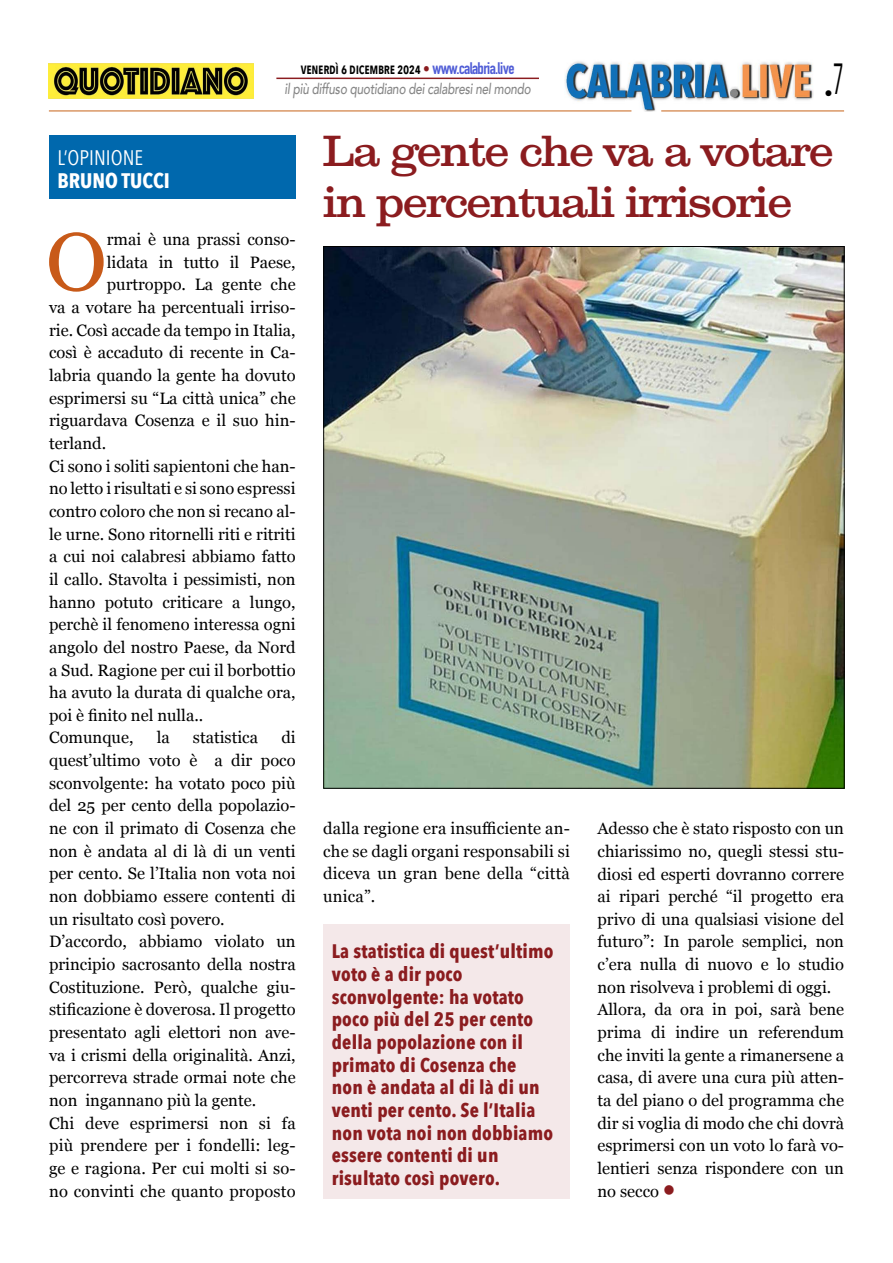
<style>
.page{position:relative;width:893px;height:1263px;background:#fff}
.page>*{position:absolute;margin:0;border:0;box-sizing:border-box;transform-origin:0 0}
.t1{font:81.9px "Georgia";color:#c85a19}
.t2{font:42px/51px "Clarxndon";letter-spacing:-.02em;color:#8b1c1f}
.t3{font:21px "Avenir Next Condensed";color:#fff}
.t4{font:700 21px "Avenir Next Condensed";color:#fff}
.t5{font:700 19.5px/22.6px "Avenir Next Condensed";letter-spacing:.01em;color:#8b1c1f}
.t6{font:16.5px/22.6px "Georgia";color:#000}
.t7{font:16.5px "Avenir Next Condensed";color:#000}
.t8{font:italic 500 15px "Avenir";letter-spacing:-.02em;color:#878787;scale:.79 1}
.t9{font:600 15px "Avenir Next Condensed";letter-spacing:-.02em;color:#000;scale:.9 1}
.s1{font-family:"Avenir";font-weight:500;color:#8b1c1f}
.s2{font-family:"DIN Condensed";font-weight:700;font-size:16.5px;color:#4f5cd6}
.s3{color:#8b1c1f}
</style>
<div class="page">
<div style="left:323px;top:924px;width:247px;height:275px;background:#f4e8e9"></div>
<img style="left:565px;top:61px;width:249px;height:51px">
<hr style="left:49px;top:111px;width:582px;height:1px;background:#c86419">
<hr style="left:661px;top:111px;width:183px;height:1px;background:#c86419">
<img style="left:49px;top:64px;width:205px;height:34px">
<img style="left:325px;top:248px;width:518px;height:539px">
<div style="left:49px;top:135px;width:247px;height:64px;background:#0068ad"></div>
<hr style="left:276px;top:78px;width:263px;height:1px;background:#8b1c1f">
<p class="t3" style="left:57px;top:140px;width:87px">L’OPINIONE</p>
<p class="t4" style="left:57px;top:167px;width:114px">BRUNO TUCCI</p>
<p class="t9" style="left:301px;top:56px;width:239px">venerdì 6 dicembre 2024 <span class="s1">•</span> <span class="s2">www.calabria.live</span></p>
<p class="t8" style="left:285px;top:80px;width:313px">il più diffuso quotidiano dei calabresi nel mondo</p>
<p class="t7" style="left:824px;top:79px;width:21px">•<sup>7</sup></p>
<h2 class="t2" style="left:323px;top:126px;width:512px">La gente che va a votare in percentuali irrisorie</h2>
<h1 class="t1" style="left:46px;top:202px;width:62px">O</h1>
<p class="t6" style="left:107px;top:227px;width:190px">rmai è una prassi conso-</p>
<p class="t6" style="left:107px;top:250px;width:190px">lidata in tutto il Paese,</p>
<p class="t6" style="left:107px;top:273px;width:190px">purtroppo. La gente che</p>
<p class="t6" style="left:49px;top:295px;width:248px">va a votare ha percentuali irriso-</p>
<p class="t6" style="left:49px;top:318px;width:248px">rie. Così accade da tempo in Italia,</p>
<p class="t6" style="left:49px;top:341px;width:248px">così è accaduto di recente in Ca-</p>
<p class="t6" style="left:49px;top:363px;width:248px">labria quando la gente ha dovuto</p>
<p class="t6" style="left:49px;top:386px;width:248px">esprimersi su “La città unica” che</p>
<p class="t6" style="left:49px;top:409px;width:248px">riguardava Cosenza e il suo hin-</p>
<p class="t6" style="left:49px;top:431px;width:59px">terland.</p>
<p class="t6" style="left:49px;top:454px;width:248px">Ci sono i soliti sapientoni che han-</p>
<p class="t6" style="left:49px;top:476px;width:248px">no letto i risultati e si sono espressi</p>
<p class="t6" style="left:49px;top:499px;width:248px">contro coloro che non si recano al-</p>
<p class="t6" style="left:49px;top:522px;width:248px">le urne. Sono ritornelli riti e ritriti</p>
<p class="t6" style="left:49px;top:544px;width:248px">a cui noi calabresi abbiamo fatto</p>
<p class="t6" style="left:49px;top:567px;width:248px">il callo. Stavolta i pessimisti, non</p>
<p class="t6" style="left:49px;top:590px;width:248px">hanno potuto criticare a lungo,</p>
<p class="t6" style="left:49px;top:612px;width:248px">perchè il fenomeno interessa ogni</p>
<p class="t6" style="left:49px;top:635px;width:248px">angolo del nostro Paese, da Nord</p>
<p class="t6" style="left:49px;top:658px;width:248px">a Sud. Ragione per cui il borbottio</p>
<p class="t6" style="left:49px;top:680px;width:248px">ha avuto la durata di qualche ora,</p>
<p class="t6" style="left:49px;top:703px;width:156px">poi è finito nel nulla..</p>
<p class="t6" style="left:49px;top:726px;width:86px">Comunque,</p>
<p class="t6" style="left:157px;top:726px;width:15px">la</p>
<p class="t6" style="left:193px;top:726px;width:67px">statistica</p>
<p class="t6" style="left:49px;top:726px;width:248px;text-indent:232px">di quest’ultimo voto è a dir poco sconvolgente: ha votato poco più del 25 per cento della popolazio&shy;ne con il primato di Cosenza che non è andata al di là di un venti per cento. Se l’Italia non vota noi non dobbiamo essere contenti di un risultato così povero.<br>D’accordo, abbiamo violato un principio sacrosanto della nostra<br>Costituzione. Però, qualche giu&shy;stificazione è doverosa. Il progetto presentato agli elettori non ave&shy;va i crismi della originalità. Anzi, percorreva strade ormai note che non ingannano più la gente.<br>Chi deve esprimersi non si fa più prendere per i fondelli: leg&shy;ge e ragiona. Per cui molti si so&shy;no convinti che quanto proposto</p>
<p class="t6" style="left:323px;top:816px;width:248px;text-align:justify">dalla regione era insufficiente an&shy;che se dagli organi responsabili si diceva un gran bene della “città unica”.</p>
<p class="t6" style="left:597px;top:816px;width:248px">Adesso che è stato risposto con un chiarissimo no, quegli stessi stu&shy;diosi ed esperti dovranno correre ai ripari perché “il progetto era privo di una qualsiasi visione del futuro”: In parole semplici, non c’era nulla di nuovo e lo studio non risolveva i problemi di oggi.<br>Allora, da ora in poi, sarà bene prima di indire un referendum che inviti la gente a rimanersene a casa, di avere una cura più atten&shy;ta del piano o del programma che dir si voglia di modo che chi dovrà esprimersi con un voto lo farà vo&shy;lentieri senza rispondere con un no secco <span class="s3">●</span></p>
<p class="t5" style="left:332px;top:940px;width:223px">La statistica di quest’ultimo voto è a dir poco sconvolgente: ha votato poco più del 25 per cento della popolazione con il primato di Cosenza che<br>non è andata al di là di un venti per cento. Se l’Italia non vota noi non dobbiamo essere contenti di un risultato così povero.</p>
</div>
